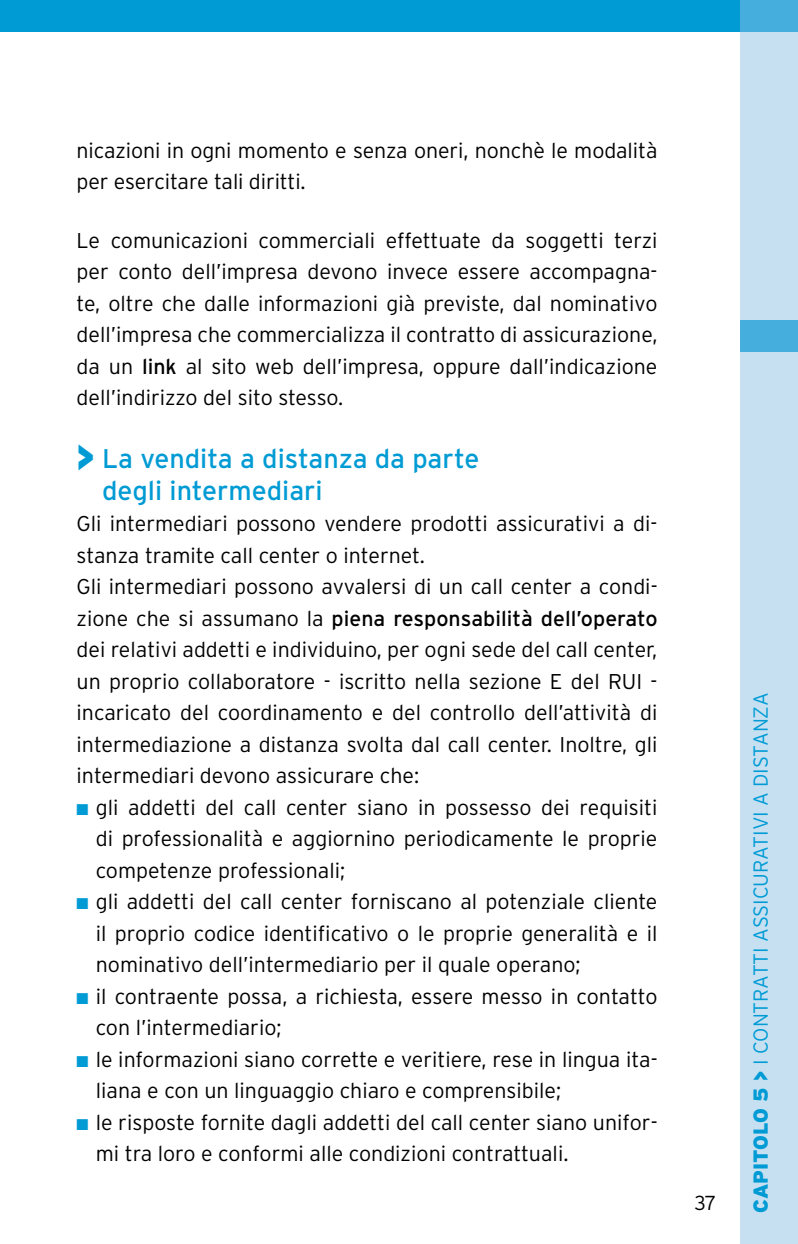
<style>
.page{position:relative;width:798px;height:1244px;background:#fff}
.page>*{position:absolute;margin:0;border:0;box-sizing:border-box;transform-origin:0 0}
.t1{font:27px/31.5px "Interstate";color:#009bd4}
.t2{font:300 21.38px/31.5px "Interstate";color:#000}
.t3{font:300 20.25px "Interstate";letter-spacing:-.005em;color:#009bd4}
.t4{font:300 20.25px "Interstate";color:#000}
.s1{font-weight:400}
.s2{font-weight:900;font-size:36px}
.s3{color:#009bd4}
.s4{font-weight:900}
</style>
<div class="page">
<div style="left:0;top:0;width:797px;height:31px;background:#009bd4"></div>
<div style="left:740px;top:0;width:57px;height:1244px;background:#c6e0f2"></div>
<p class="t2" style="left:77px;top:134px;width:582px">nicazioni in ogni momento e senza oneri, nonchè le modalità per esercitare tali diritti.</p>
<p class="t2" style="left:77px;top:224px;width:582px;text-align:justify">Le comunicazioni commerciali effettuate da soggetti terzi per conto dell’impresa devono invece essere accompagna&shy;te, oltre che dalle informazioni già previste, dal nominativo dell’impresa che commercializza il contratto di assicurazione, da un <span class="s1">link</span> al sito web dell’impresa, oppure dall’indicazione dell’indirizzo del sito stesso.</p>
<p class="t1" style="left:102px;top:443px;width:378px;text-indent:-26px"><span class="s2">&gt;</span> La vendita a distanza da parte degli intermediari</p>
<p class="t2" style="left:77px;top:508px;width:582px">Gli intermediari possono vendere prodotti assicurativi a di&shy;stanza tramite call center o internet.<br>Gli intermediari possono avvalersi di un call center a condi&shy;zione che si assumano la <span class="s1">piena responsabilità dell’operato </span>dei relativi addetti e individuino, per ogni sede del call center, un proprio collaboratore - iscritto nella sezione E del RUI - incaricato del coordinamento e del controllo dell’attività di intermediazione a distanza svolta dal call center. Inoltre, gli intermediari devono assicurare che:</p>
<p class="t2" style="left:96px;top:791px;width:563px;text-align:justify;text-indent:-19px"><span class="s3">■</span> gli addetti del call center siano in possesso dei requisiti di professionalità e aggiornino periodicamente le proprie competenze professionali;</p>
<p class="t2" style="left:96px;top:886px;width:563px;text-align:justify;text-indent:-19px"><span class="s3">■</span> gli addetti del call center forniscano al potenziale cliente il proprio codice identificativo o le proprie generalità e il nominativo dell’intermediario per il quale operano;</p>
<p class="t2" style="left:96px;top:980px;width:563px;text-indent:-19px"><span class="s3">■</span> il contraente possa, a richiesta, essere messo in contatto con l’intermediario;</p>
<p class="t2" style="left:96px;top:1043px;width:563px;text-indent:-19px"><span class="s3">■</span> le informazioni siano corrette e veritiere, rese in lingua ita&shy;liana e con un linguaggio chiaro e comprensibile;</p>
<p class="t2" style="left:96px;top:1106px;width:563px;text-indent:-19px"><span class="s3">■</span> le risposte fornite dagli addetti del call center siano unifor&shy;mi tra loro e conformi alle condizioni contrattuali.</p>
<p class="t4" style="left:694px;top:1191px;width:23px">37</p>
<p class="t3" style="left:749px;top:1213px;width:522px;rotate:-90deg"><span class="s4">CAPITOLO 5 &gt;</span> I CONTRATTI ASSICURATIVI A DISTANZA</p>
</div>
